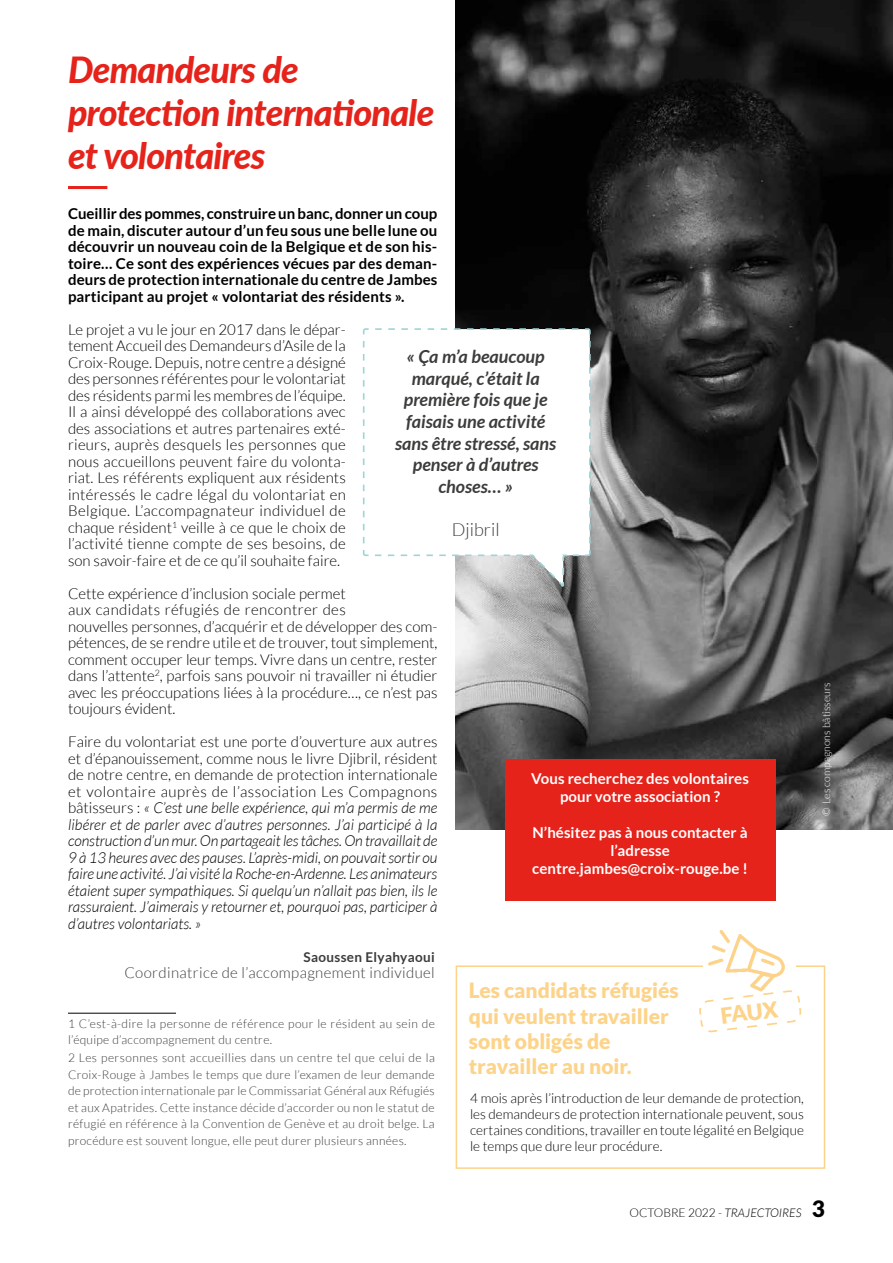
<style>
.page{position:relative;width:893px;height:1263px;background:#fff}
.page>*{position:absolute;margin:0;border:0;box-sizing:border-box;transform-origin:0 0}
.t1{font:italic 800 36px/43.2px "Lato";letter-spacing:-.02em;color:#e5231b}
.t2{font:900 21.9px "Lato";color:#fdd38a}
.t3{font:900 21px/25.2px "Lato";color:#fdd38a}
.t4{font:italic 700 18px/21.6px "Lato";color:#3c3c3b;text-align:center}
.t5{font:300 18px "Lato";color:#3c3c3b}
.t6{font:300 15px/16.5px "Lato";color:#000;text-align:justify}
.t7{font:italic 300 15px/16.5px "Lato";color:#000;text-align:justify}
.t8{font:700 15px/16.5px "Lato";letter-spacing:.01em;color:#000;text-align:justify}
.t9{font:700 15px/18px "Lato";letter-spacing:.005em;color:#fff;text-align:center}
.t10{font:300 15px "Lato";letter-spacing:.025em;color:#3c3c3b}
.t11{font:300 13.5px/16.2px "Lato";color:#000;text-align:justify}
.t12{font:700 13.5px "Lato";letter-spacing:.025em;color:#3c3c3b}
.t13{font:300 12px/16.5px "Lato";letter-spacing:.025em;color:#3c3c3b}
.t14{font:300 12px "Lato";color:#000}
.t15{font:300 10.5px "Lato";color:#fff}
.s1{font-style:normal}
.s2{font-style:italic}
.s3{font-weight:900;font-size:22.5px}
</style>
<div class="page">
<hr style="left:68px;top:1013px;width:108px;height:1px;background:#000">
<hr style="left:68px;top:186px;width:39px;height:3px;background:#e5231b">
<div style="left:456px;top:965px;width:369px;height:204px;background:#fff;border:2px solid #fdd38a"></div>
<img style="left:699px;top:930px;width:107px;height:103px">
<img style="left:455px;top:0;width:438px;height:830px">
<svg style="left:362px;top:327px;width:229px;height:260px"></svg>
<div style="left:505px;top:759px;width:270px;height:141px;background:#e5231b"></div>
<h1 class="t1" style="left:68px;top:47px;width:368px">Demandeurs de protection internationale et volontaires</h1>
<p class="t8" style="left:68px;top:205px;width:371px">Cueillir des pommes, construire un banc, donner un coup de main, discuter autour d’un feu sous une belle lune ou découvrir un nouveau coin de la Belgique et de son his&shy;toire… Ce sont des expériences vécues par des deman&shy;deurs de protection internationale du centre de Jambes participant au projet « volontariat des résidents ».</p>
<p class="t6" style="left:68px;top:321px;width:279px">Le projet a vu le jour en 2017 dans le dépar&shy;tement Accueil des Demandeurs d’Asile de la Croix-Rouge. Depuis, notre centre a désigné des personnes référentes pour le volontariat des résidents parmi les membres de l’équipe.<br>Il a ainsi développé des collaborations avec des associations et autres partenaires exté&shy;rieurs, auprès desquels les personnes que nous accueillons peuvent faire du volonta&shy;riat. Les référents expliquent aux résidents intéressés le cadre légal du volontariat en Belgique. L’accompagnateur individuel de chaque résident<sup>1</sup> veille à ce que le choix de l’activité tienne compte de ses besoins, de son savoir-faire et de ce qu’il souhaite faire.</p>
<p class="t6" style="left:68px;top:585px;width:371px;text-align:left">Cette expérience d’inclusion sociale permet<br>aux candidats réfugiés de rencontrer des<br>nouvelles personnes, d’acquérir et de développer des com&shy;pétences, de se rendre utile et de trouver, tout simplement, comment occuper leur temps. Vivre dans un centre, rester dans l’attente<sup>2</sup>, parfois sans pouvoir ni travailler ni étudier avec les préoccupations liées à la procédure…, ce n’est pas toujours évident.</p>
<p class="t7" style="left:68px;top:734px;width:371px"><span class="s1">Faire du volontariat est une porte d’ouverture aux autres et d’épanouissement, comme nous le livre Djibril, résident de notre centre, en demande de protection internationale et volontaire auprès de l’association Les Compagnons bâtisseurs :</span> « C’est une belle expérience, qui m’a permis de me libérer et de parler avec d’autres personnes. J’ai participé à la construction d’un mur. On partageait les tâches. On travaillait de 9 à 13 heures avec des pauses. L’après-midi, on pouvait sortir ou faire une activité. J’ai visité la Roche-en-Ardenne. Les animateurs étaient super sympathiques. Si quelqu’un n’allait pas bien, ils le rassuraient. J’aimerais y retourner et, pourquoi pas, participer à d’autres volontariats. »</p>
<p class="t12" style="left:303px;top:949px;width:133px">Saoussen Elyahyaoui</p>
<p class="t10" style="left:124px;top:965px;width:312px">Coordinatrice de l’accompagnement individuel</p>
<p class="t13" style="left:68px;top:1015px;width:368px">1 C’est-à-dire la personne de référence pour le résident au sein de l’équipe d’accompagnement du centre.</p>
<p class="t13" style="left:68px;top:1049px;width:368px;text-align:justify">2 Les personnes sont accueillies dans un centre tel que celui de la Croix-Rouge à Jambes le temps que dure l’examen de leur demande de protection internationale par le Commissariat Général aux Réfugiés et aux Apatrides. Cette instance décide d’accorder ou non le statut de réfugié en référence à la Convention de Genève et au droit belge. La procédure est souvent longue, elle peut durer plusieurs années.</p>
<p class="t4" style="left:395px;top:346px;width:163px">« Ça m’a beaucoup marqué, c’était la première fois que je faisais une activité sans être stressé, sans penser à d’autres choses… »</p>
<p class="t5" style="left:452px;top:520px;width:49px">Djibril</p>
<p class="t9" style="left:531px;top:769px;width:219px">Vous recherchez des volontaires pour votre association ?</p>
<p class="t9" style="left:532px;top:823px;width:217px">N’hésitez pas à nous contacter à l’adresse centre.jambes@croix-rouge.be !</p>
<h3 class="t3" style="left:469px;top:978px;width:211px">Les candidats réfugiés qui veulent travailler sont obligés de travailler au noir.</h3>
<p class="t11" style="left:470px;top:1090px;width:335px">4 mois après l’introduction de leur demande de protection, les demandeurs de protection internationale peuvent, sous certaines conditions, travailler en toute légalité en Belgique le temps que dure leur procédure.</p>
<h2 class="t2" style="left:719px;top:1003px;width:59px;rotate:-7deg">FAUX</h2>
<p class="t15" style="left:821px;top:816px;width:135px;rotate:-90deg">© Les compagnons bâtisseurs</p>
<p class="t14" style="left:629px;top:1206px;width:197px">OCTOBRE 2022 - <span class="s2">TRAJECTOIRES</span> <span class="s3">3</span></p>
</div>
